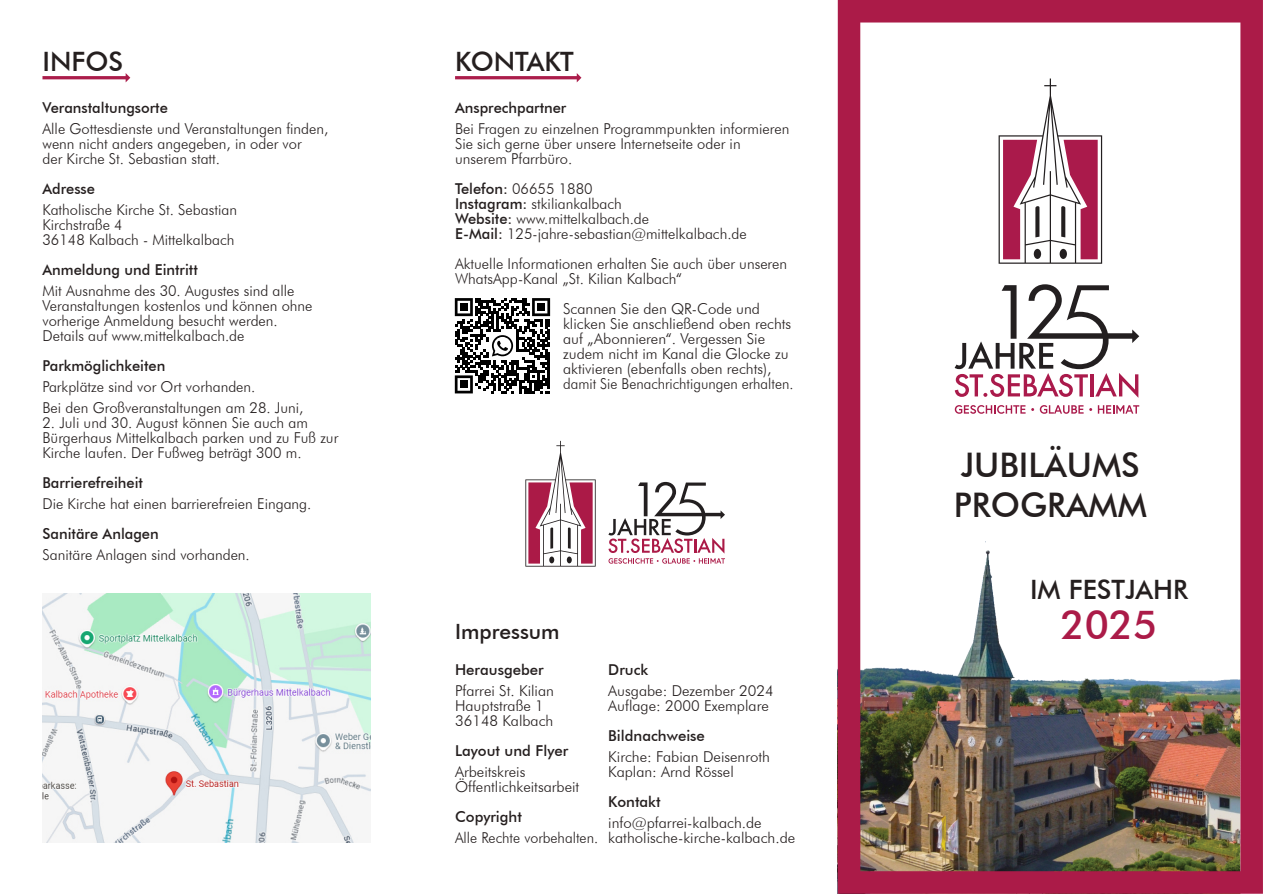
<style>
.page{position:relative;width:1263px;height:894px;background:#fff}
.page>*{position:absolute;margin:0;border:0;box-sizing:border-box;transform-origin:0 0}
.t1{font:500 40.05px "Futura BT";color:#ab1b48}
.t2{font:500 33.9px "Futura BT";color:#251f1f}
.t3{font:500 26.7px "Futura BT";color:#251f1f}
.t4{font:500 26.7px "Futura BT";letter-spacing:-.02em;color:#251f1f}
.t5{font:500 21px "Futura BT";color:#251f1f}
.t6{font:300 15px "Futura BT";color:#251f1f}
.t7{font:500 15px "Futura BT";color:#251f1f}
.t8{font:300 15px "Futura BT";color:#251f1f;scale:.94 1}
.t9{font:300 15px "Futura BT";color:#251f1f;scale:.95 1}
.s1{font-weight:500}
</style>
<div class="page">
<img style="left:838px;top:0;width:425px;height:893px">
<img style="left:42px;top:593px;width:328px;height:249px">
<svg style="left:525px;top:440px;width:71px;height:126px"></svg>
<svg style="left:608px;top:481px;width:117px;height:82px"></svg>
<svg style="left:455px;top:73px;width:126px;height:9px"></svg>
<svg style="left:42px;top:73px;width:88px;height:9px"></svg>
<svg style="left:455px;top:298px;width:95px;height:95px"></svg>
<p class="t3" style="left:42px;top:51px;width:82px">INFOS</p>
<p class="t4" style="left:455px;top:51px;width:120px">KONTAKT</p>
<p class="t7" style="left:42px;top:101px;width:127px">Veranstaltungsorte</p>
<p class="t6" style="left:42px;top:122px;width:287px">Alle Gottesdienste und Veranstaltungen finden,</p>
<p class="t6" style="left:42px;top:137px;width:261px">wenn nicht anders angegeben, in oder vor</p>
<p class="t6" style="left:42px;top:152px;width:179px">der Kirche St. Sebastian statt.</p>
<p class="t7" style="left:42px;top:182px;width:54px">Adresse</p>
<p class="t6" style="left:42px;top:203px;width:196px">Katholische Kirche St. Sebastian</p>
<p class="t6" style="left:42px;top:218px;width:82px">Kirchstraße 4</p>
<p class="t6" style="left:42px;top:233px;width:193px">36148 Kalbach - Mittelkalbach</p>
<p class="t7" style="left:42px;top:263px;width:157px">Anmeldung und Eintritt</p>
<p class="t6" style="left:42px;top:284px;width:254px">Mit Ausnahme des 30. Augustes sind alle</p>
<p class="t6" style="left:42px;top:299px;width:272px">Veranstaltungen kostenlos und können ohne</p>
<p class="t6" style="left:42px;top:314px;width:237px">vorherige Anmeldung besucht werden.</p>
<p class="t6" style="left:42px;top:329px;width:204px">Details auf www.mittelkalbach.de</p>
<p class="t7" style="left:42px;top:359px;width:124px">Parkmöglichkeiten</p>
<p class="t6" style="left:42px;top:380px;width:215px">Parkplätze sind vor Ort vorhanden.</p>
<p class="t6" style="left:42px;top:401px;width:262px">Bei den Großveranstaltungen am 28. Juni,</p>
<p class="t6" style="left:42px;top:416px;width:267px">2. Juli und 30. August können Sie auch am</p>
<p class="t6" style="left:42px;top:431px;width:297px">Bürgerhaus Mittelkalbach parken und zu Fuß zur</p>
<p class="t6" style="left:42px;top:446px;width:261px">Kirche laufen. Der Fußweg beträgt 300 m.</p>
<p class="t7" style="left:42px;top:476px;width:102px">Barrierefreiheit</p>
<p class="t6" style="left:42px;top:497px;width:270px">Die Kirche hat einen barrierefreien Eingang.</p>
<p class="t7" style="left:42px;top:527px;width:118px">Sanitäre Anlagen</p>
<p class="t6" style="left:42px;top:548px;width:209px">Sanitäre Anlagen sind vorhanden.</p>
<p class="t7" style="left:455px;top:101px;width:113px">Ansprechpartner</p>
<p class="t6" style="left:455px;top:122px;width:336px">Bei Fragen zu einzelnen Programmpunkten informieren</p>
<p class="t6" style="left:455px;top:137px;width:287px">Sie sich gerne über unsere Internetseite oder in</p>
<p class="t6" style="left:455px;top:152px;width:119px">unserem Pfarrbüro.</p>
<p class="t6" style="left:455px;top:182px;width:139px"><span class="s1">Telefon:</span> 06655 1880</p>
<p class="t6" style="left:455px;top:197px;width:168px"><span class="s1">Instagram:</span> stkiliankalbach</p>
<p class="t6" style="left:455px;top:212px;width:196px"><span class="s1">Website:</span> www.mittelkalbach.de</p>
<p class="t6" style="left:455px;top:227px;width:293px"><span class="s1">E-Mail:</span> 125-jahre-sebastian@mittelkalbach.de</p>
<p class="t6" style="left:455px;top:257px;width:334px">Aktuelle Informationen erhalten Sie auch über unseren</p>
<p class="t6" style="left:455px;top:272px;width:228px">WhatsApp-Kanal „St. Kilian Kalbach“</p>
<p class="t6" style="left:563px;top:302px;width:198px">Scannen Sie den QR-Code und</p>
<p class="t6" style="left:563px;top:317px;width:230px">klicken Sie anschließend oben rechts</p>
<p class="t6" style="left:563px;top:332px;width:204px">auf „Abonnieren“. Vergessen Sie</p>
<p class="t6" style="left:563px;top:347px;width:227px">zudem nicht im Kanal die Glocke zu</p>
<p class="t6" style="left:563px;top:362px;width:210px">aktivieren (ebenfalls oben rechts),</p>
<p class="t8" style="left:563px;top:377px;width:247px">damit Sie Benachrichtigungen erhalten.</p>
<p class="t5" style="left:455px;top:622px;width:106px">Impressum</p>
<p class="t7" style="left:455px;top:663px;width:90px">Herausgeber</p>
<p class="t6" style="left:455px;top:684px;width:100px">Pfarrei St. Kilian</p>
<p class="t6" style="left:455px;top:699px;width:90px">Hauptstraße 1</p>
<p class="t6" style="left:455px;top:714px;width:100px">36148 Kalbach</p>
<p class="t7" style="left:455px;top:744px;width:115px">Layout und Flyer</p>
<p class="t6" style="left:455px;top:765px;width:72px">Arbeitskreis</p>
<p class="t6" style="left:455px;top:780px;width:126px">Öffentlichkeitsarbeit</p>
<p class="t7" style="left:455px;top:810px;width:68px">Copyright</p>
<p class="t9" style="left:455px;top:831px;width:152px">Alle Rechte vorbehalten.</p>
<p class="t7" style="left:608px;top:663px;width:41px">Druck</p>
<p class="t6" style="left:608px;top:684px;width:167px">Ausgabe: Dezember 2024</p>
<p class="t6" style="left:608px;top:699px;width:162px">Auflage: 2000 Exemplare</p>
<p class="t7" style="left:608px;top:729px;width:98px">Bildnachweise</p>
<p class="t6" style="left:608px;top:750px;width:163px">Kirche: Fabian Deisenroth</p>
<p class="t6" style="left:608px;top:765px;width:127px">Kaplan: Arnd Rössel</p>
<p class="t7" style="left:608px;top:795px;width:54px">Kontakt</p>
<p class="t6" style="left:608px;top:816px;width:155px">info@pfarrei-kalbach.de</p>
<p class="t6" style="left:608px;top:831px;width:188px">katholische-kirche-kalbach.de</p>
<p class="t2" style="left:961px;top:451px;width:180px">JUBILÄUMS</p>
<p class="t2" style="left:954px;top:491px;width:195px">PROGRAMM</p>
<p class="t3" style="left:1030px;top:578px;width:160px">IM FESTJAHR</p>
<p class="t1" style="left:1061px;top:608px;width:98px">2025</p>
</div>
